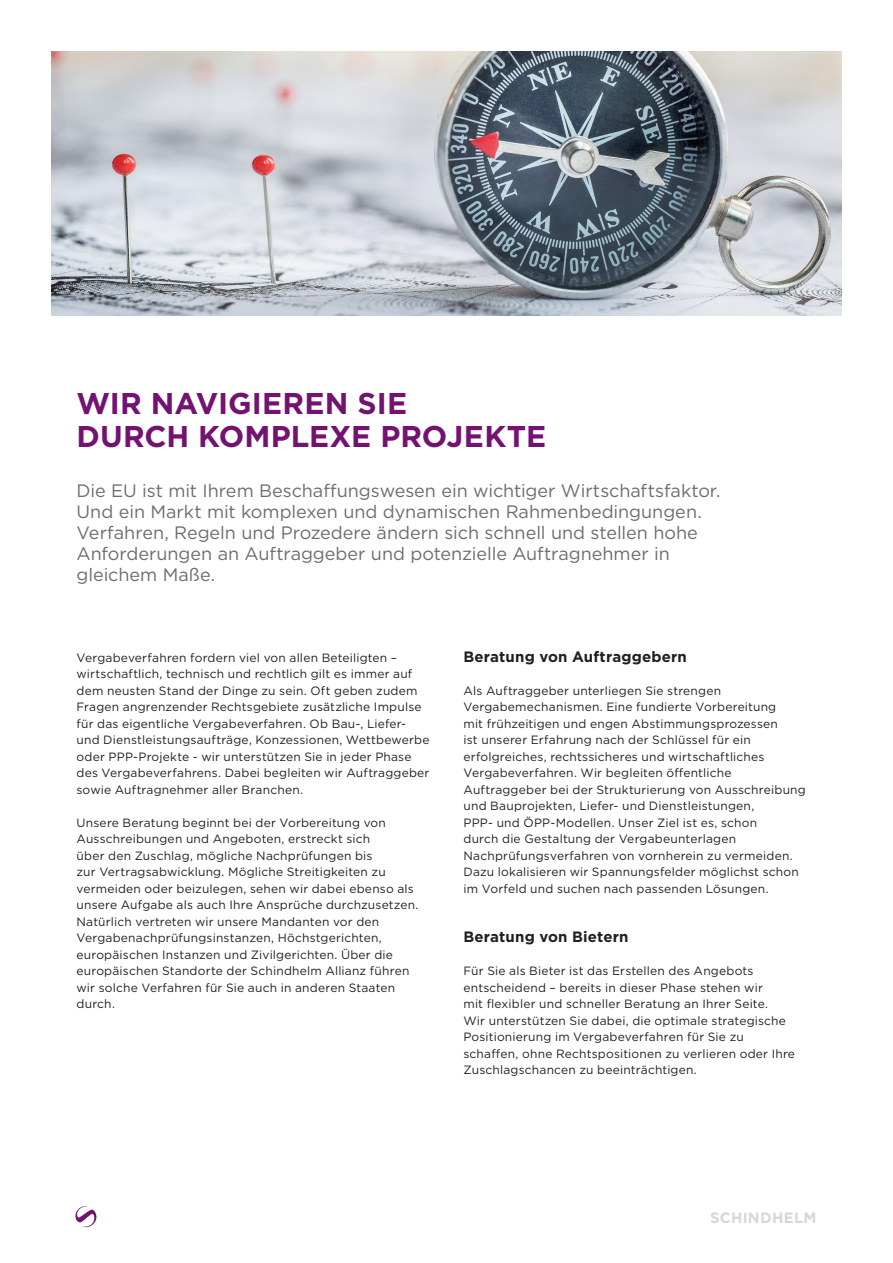
<style>
.page{position:relative;width:893px;height:1263px;background:#fff}
.page>*{position:absolute;margin:0;border:0;box-sizing:border-box;transform-origin:0 0}
._2022_Überschrift{font:700 30px/33px "Gotham";color:#741272}
.Überschrift{font:18px/21px "Gotham";color:#6c6d70}
.Subtitel{font:700 15px "Gotham";letter-spacing:.01em;color:#231f20}
.t1{font:700 15px "Gotham";letter-spacing:.015em;color:#d6d7d9}
.pre-Text{font:12px/16.5px "Gotham";letter-spacing:.015em;color:#231f20}
</style>
<div class="page">
<svg style="left:75px;top:1206px;width:22px;height:21px"></svg>
<img style="left:51px;top:51px;width:791px;height:264px">
<p class="_2022_Überschrift" style="left:77px;top:387px;width:471px">WIR NAVIGIEREN SIE<br>DURCH KOMPLEXE PROJEKTE</p>
<p class="Überschrift" style="left:77px;top:479px;width:645px">Die EU ist mit Ihrem Beschaffungswesen ein wichtiger Wirtschaftsfaktor.<br>Und ein Markt mit komplexen und dynamischen Rahmenbedingungen.<br>Verfahren, Regeln und Prozedere ändern sich schnell und stellen hohe Anforderungen an Auftraggeber und potenzielle Auftragnehmer in gleichem Maße.</p>
<p class="pre-Text" style="left:77px;top:649px;width:354px">Vergabeverfahren fordern viel von allen Beteiligten – wirtschaftlich, technisch und rechtlich gilt es immer auf dem neusten Stand der Dinge zu sein. Oft geben zudem Fragen angrenzender Rechtsgebiete zusätzliche Impulse für das eigentliche Vergabeverfahren. Ob Bau-, Liefer&shy;und Dienstleistungsaufträge, Konzessionen, Wettbewerbe oder PPP-Projekte - wir unterstützen Sie in jeder Phase des Vergabeverfahrens. Dabei begleiten wir Auftraggeber sowie Auftragnehmer aller Branchen.</p>
<p class="pre-Text" style="left:77px;top:814px;width:343px">Unsere Beratung beginnt bei der Vorbereitung von Ausschreibungen und Angeboten, erstreckt sich<br>über den Zuschlag, mögliche Nachprüfungen bis<br>zur Vertragsabwicklung. Mögliche Streitigkeiten zu vermeiden oder beizulegen, sehen wir dabei ebenso als unsere Aufgabe als auch Ihre Ansprüche durchzusetzen.<br>Natürlich vertreten wir unsere Mandanten vor den Vergabenachprüfungsinstanzen, Höchstgerichten, europäischen Instanzen und Zivilgerichten. Über die europäischen Standorte der Schindhelm Allianz führen wir solche Verfahren für Sie auch in anderen Staaten durch.</p>
<p class="Subtitel" style="left:463px;top:646px;width:225px">Beratung von Auftraggebern</p>
<p class="pre-Text" style="left:463px;top:682px;width:344px">Als Auftraggeber unterliegen Sie strengen Vergabemechanismen. Eine fundierte Vorbereitung<br>mit frühzeitigen und engen Abstimmungsprozessen<br>ist unserer Erfahrung nach der Schlüssel für ein erfolgreiches, rechtssicheres und wirtschaftliches Vergabeverfahren. Wir begleiten öffentliche Auftraggeber bei der Strukturierung von Ausschreibung und Bauprojekten, Liefer- und Dienstleistungen,<br>PPP- und ÖPP-Modellen. Unser Ziel ist es, schon<br>durch die Gestaltung der Vergabeunterlagen Nachprüfungsverfahren von vornherein zu vermeiden.<br>Dazu lokalisieren wir Spannungsfelder möglichst schon im Vorfeld und suchen nach passenden Lösungen.</p>
<p class="Subtitel" style="left:463px;top:927px;width:167px">Beratung von Bietern</p>
<p class="pre-Text" style="left:463px;top:962px;width:333px">Für Sie als Bieter ist das Erstellen des Angebots entscheidend – bereits in dieser Phase stehen wir<br>mit flexibler und schneller Beratung an Ihrer Seite.<br>Wir unterstützen Sie dabei, die optimale strategische Positionierung im Vergabeverfahren für Sie zu schaffen, ohne Rechtspositionen zu verlieren oder Ihre Zuschlagschancen zu beeinträchtigen.</p>
<p class="t1" style="left:710px;top:1207px;width:108px">SCHINDHELM</p>
</div>
